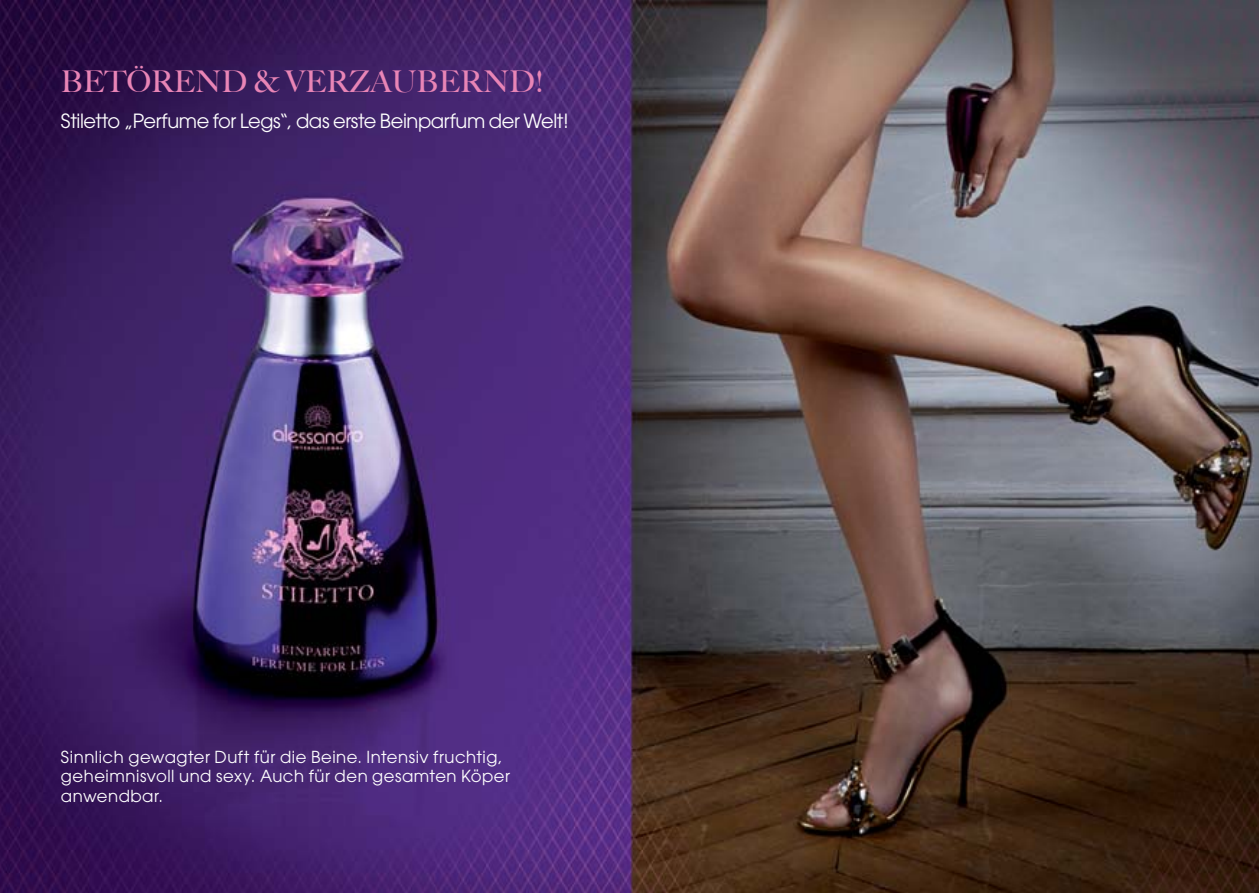
<style>
.page{position:relative;width:1259px;height:893px;background:#fff}
.page>*{position:absolute;margin:0;border:0;box-sizing:border-box;transform-origin:0 0}
.t1{font:500 30px "Big Caslon";color:#e985b6}
.t2{font:19.5px "Avant Garde";letter-spacing:-.02em;color:#fff}
.t3{font:16.5px/19.8px "Avant Garde";letter-spacing:.03em;color:#fff}
</style>
<div class="page">
<img style="left:0;top:0;width:1259px;height:893px">
<h1 class="t1" style="left:61px;top:64px;width:484px">BETÖREND &amp; VERZAUBERND!</h1>
<p class="t2" style="left:61px;top:114px;width:509px">Stiletto „Perfume for Legs“, das erste Beinparfum der Welt!</p>
<p class="t3" style="left:61px;top:748px;width:450px">Sinnlich gewagter Duft für die Beine. Intensiv fruchtig, geheimnisvoll und sexy. Auch für den gesamten Köper anwendbar.</p>
</div>
